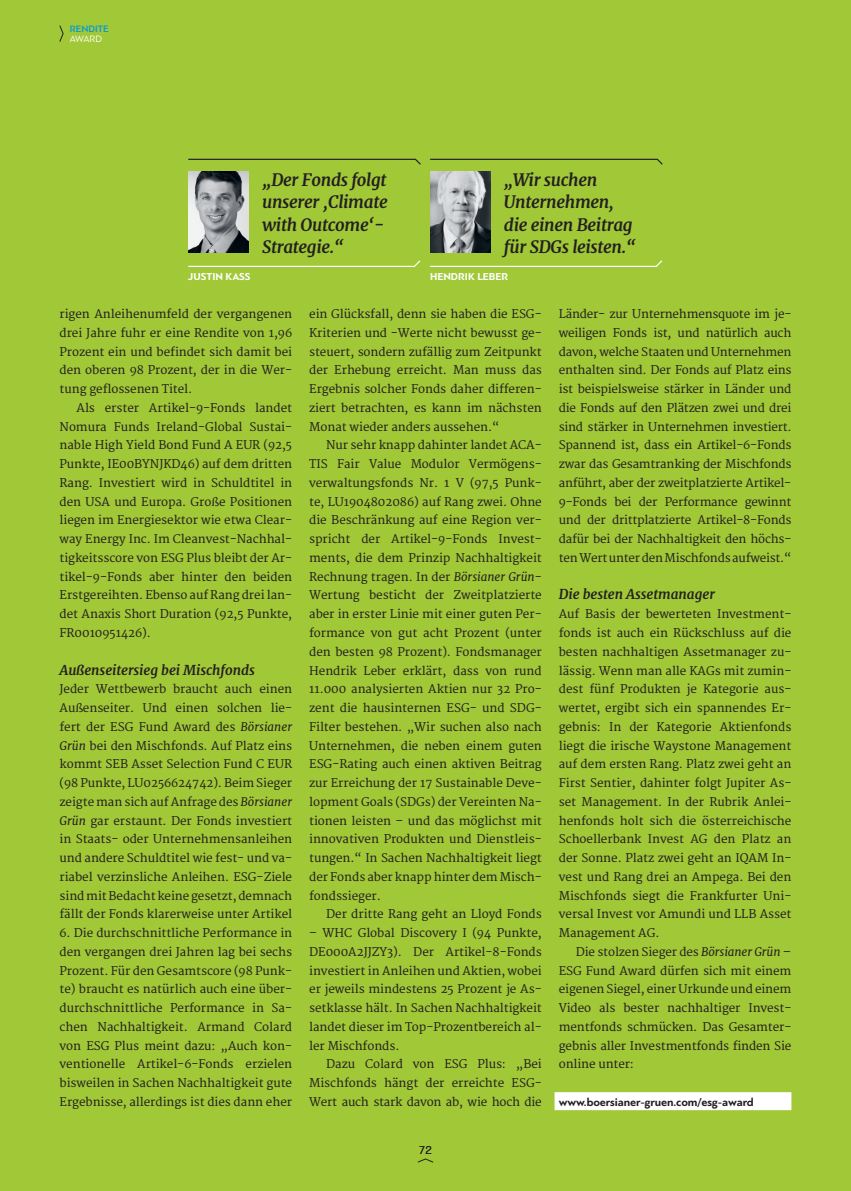
<style>
.page{position:relative;width:851px;height:1191px;background:#fff}
.page>*{position:absolute;margin:0;border:0;box-sizing:border-box;transform-origin:0 0}
.Zitat{font:italic 700 16.95px/22.5px "Merriweather";letter-spacing:-.02em;color:#231f20}
.Zwischentitel{font:italic 700 13.5px "Merriweather";letter-spacing:-.005em;color:#231f20}
.t1{font:12px "PF Bague Sans Pro";color:#231f20}
.Fließtext_Einzug{font:11.7px/18.8px "Merriweather";letter-spacing:-.005em;color:#231f20;text-align:justify}
.Fließtext{font:11.7px/18.8px "Merriweather";letter-spacing:-.005em;color:#231f20;text-align:justify}
.Fließtext_Einzug-2{font:700 11.7px "PF Bague Sans Pro";letter-spacing:-.01em;color:#231f20}
.t2{font:700 10.5px "PF Bague Sans Pro";color:#fff}
.t3{font:500 9.75px "PF Bague Sans Pro";color:#0098d9}
.t4{font:9.75px "PF Bague Sans Pro";letter-spacing:-.035em;color:#fff}
.s1{font-style:italic}
</style>
<div class="page">
<div style="left:0;top:0;width:850px;height:1191px;background:#a1c837"></div>
<svg style="left:59px;top:25px;width:5px;height:17px"></svg>
<svg style="left:417px;top:1158px;width:17px;height:5px"></svg>
<div style="left:554px;top:1092px;width:237px;height:18px;background:#fff"></div>
<svg style="left:188px;top:260px;width:233px;height:7px"></svg>
<svg style="left:188px;top:158px;width:233px;height:7px"></svg>
<img style="left:188px;top:171px;width:61px;height:82px">
<svg style="left:430px;top:260px;width:233px;height:7px"></svg>
<svg style="left:430px;top:158px;width:233px;height:7px"></svg>
<img style="left:430px;top:171px;width:60px;height:82px">
<p class="t3" style="left:70px;top:23px;width:40px">RENDITE</p>
<p class="t4" style="left:70px;top:33px;width:34px">AWARD</p>
<p class="t2" style="left:188px;top:270px;width:64px">JUSTIN KASS</p>
<p class="Zitat" style="left:262px;top:168px;width:127px">„Der Fonds folgt unserer ‚Climate with Outcome‘-<br>Strategie.“</p>
<p class="Zitat" style="left:504px;top:168px;width:133px">„Wir suchen<br>Unternehmen, die einen Beitrag für SDGs leisten.“</p>
<p class="t2" style="left:430px;top:270px;width:80px">HENDRIK LEBER</p>
<p class="Fließtext_Einzug" style="left:60px;top:305px;width:234px">rigen Anleihenumfeld der vergangenen drei Jahre fuhr er eine Rendite von 1,96<br>Prozent ein und befindet sich damit bei den oberen 98 Prozent, der in die Wer&shy;tung geflossenen Titel.</p>
<p class="Fließtext_Einzug" style="left:60px;top:399px;width:234px;text-indent:17px">Als erster Artikel-9-Fonds landet Nomura Funds Ireland-Global Sustai&shy;nable High Yield Bond Fund A EUR (92,5<br>Punkte, IE00BYNJKD46) auf dem dritten Rang. Investiert wird in Schuldtitel in den USA und Europa. Große Positionen liegen im Energiesektor wie etwa Clear&shy;way Energy Inc. Im Cleanvest-Nachhal&shy;tigkeitsscore von ESG Plus bleibt der Ar&shy;tikel-9-Fonds aber hinter den beiden Erstgereihten. Ebenso auf Rang drei lan&shy;det Anaxis Short Duration (92,5 Punkte, FR0010951426).</p>
<p class="Zwischentitel" style="left:60px;top:661px;width:197px">Außenseitersieg bei Mischfonds</p>
<p class="Fließtext" style="left:60px;top:680px;width:234px">Jeder Wettbewerb braucht auch einen Außenseiter. Und einen solchen lie&shy;fert der ESG Fund Award des <span class="s1">Börsianer Grün</span> bei den Mischfonds. Auf Platz eins kommt SEB Asset Selection Fund C EUR (98 Punkte, LU0256624742). Beim Sieger zeigte man sich auf Anfrage des <span class="s1">Börsianer Grün</span> gar erstaunt. Der Fonds investiert in Staats- oder Unternehmensanleihen und andere Schuldtitel wie fest- und va&shy;riabel verzinsliche Anleihen. ESG-Ziele sind mit Bedacht keine gesetzt, demnach fällt der Fonds klarerweise unter Artikel</p>
<p class="Fließtext" style="left:60px;top:924px;width:234px">6. Die durchschnittliche Performance in den vergangen drei Jahren lag bei sechs Prozent. Für den Gesamtscore (98 Punk&shy;te) braucht es natürlich auch eine über&shy;durchschnittliche Performance in Sa&shy;chen Nachhaltigkeit. Armand Colard von ESG Plus meint dazu: „Auch kon&shy;ventionelle Artikel-6-Fonds erzielen bisweilen in Sachen Nachhaltigkeit gute Ergebnisse, allerdings ist dies dann eher</p>
<p class="Fließtext" style="left:309px;top:305px;width:234px">ein Glücksfall, denn sie haben die ESG-Kriterien und -Werte nicht bewusst ge&shy;steuert, sondern zufällig zum Zeitpunkt der Erhebung erreicht. Man muss das Ergebnis solcher Fonds daher differen&shy;ziert betrachten, es kann im nächsten Monat wieder anders aussehen.“</p>
<p class="Fließtext_Einzug" style="left:309px;top:436px;width:234px;text-indent:17px">Nur sehr knapp dahinter landet ACA-TIS Fair Value Modulor Vermögens&shy;verwaltungsfonds Nr. 1 V (97,5 Punk&shy;te, LU1904802086) auf Rang zwei. Ohne die Beschränkung auf eine Region ver&shy;spricht der Artikel-9-Fonds Invest&shy;ments, die dem Prinzip Nachhaltigkeit Rechnung tragen. In der <span class="s1">Börsianer Grün</span>-Wertung besticht der Zweitplatzierte aber in erster Linie mit einer guten Per&shy;formance von gut acht Prozent (unter den besten 98 Prozent). Fondsmanager Hendrik Leber erklärt, dass von rund 11.000 analysierten Aktien nur 32 Pro&shy;zent die hausinternen ESG- und SDG-Filter bestehen. „Wir suchen also nach Unternehmen, die neben einem guten ESG-Rating auch einen aktiven Beitrag zur Erreichung der 17 Sustainable Deve&shy;lopment Goals (SDGs) der Vereinten Na&shy;tionen leisten – und das möglichst mit innovativen Produkten und Dienstleis&shy;tungen.“ In Sachen Nachhaltigkeit liegt der Fonds aber knapp hinter dem Misch&shy;fondssieger.</p>
<p class="Fließtext_Einzug" style="left:326px;top:905px;width:217px">Der dritte Rang geht an Lloyd Fonds</p>
<p class="Fließtext_Einzug" style="left:309px;top:924px;width:234px">– WHC Global Discovery I (94 Punkte, DE000A2JJZY3). Der Artikel-8-Fonds investiert in Anleihen und Aktien, wobei er jeweils mindestens 25 Prozent je As&shy;setklasse hält. In Sachen Nachhaltigkeit landet dieser im Top-Prozentbereich al&shy;ler Mischfonds.</p>
<p class="Fließtext_Einzug" style="left:309px;top:1055px;width:234px;text-indent:17px">Dazu Colard von ESG Plus: „Bei Mischfonds hängt der erreichte ESG-Wert auch stark davon ab, wie hoch die</p>
<p class="t1" style="left:419px;top:1143px;width:15px">72</p>
<p class="Fließtext_Einzug" style="left:558px;top:305px;width:234px">Länder- zur Unternehmensquote im je&shy;weiligen Fonds ist, und natürlich auch davon, welche Staaten und Unternehmen enthalten sind. Der Fonds auf Platz eins ist beispielsweise stärker in Länder und die Fonds auf den Plätzen zwei und drei sind stärker in Unternehmen investiert.<br>Spannend ist, dass ein Artikel-6-Fonds zwar das Gesamtranking der Mischfonds anführt, aber der zweitplatzierte Artikel-9-Fonds bei der Performance gewinnt und der drittplatzierte Artikel-8-Fonds dafür bei der Nachhaltigkeit den höchs&shy;ten Wert unter den Mischfonds aufweist.“</p>
<p class="Zwischentitel" style="left:558px;top:586px;width:157px">Die besten Assetmanager</p>
<p class="Fließtext_Einzug" style="left:558px;top:605px;width:234px">Auf Basis der bewerteten Investment&shy;fonds ist auch ein Rückschluss auf die besten nachhaltigen Assetmanager zu&shy;lässig. Wenn man alle KAGs mit zumin&shy;dest fünf Produkten je Kategorie aus&shy;wertet, ergibt sich ein spannendes Er&shy;gebnis: In der Kategorie Aktienfonds liegt die irische Waystone Management auf dem ersten Rang. Platz zwei geht an First Sentier, dahinter folgt Jupiter As&shy;set Management. In der Rubrik Anlei&shy;henfonds holt sich die österreichische Schoellerbank Invest AG den Platz an der Sonne. Platz zwei geht an IQAM In&shy;vest und Rang drei an Ampega. Bei den Mischfonds siegt die Frankfurter Uni&shy;versal Invest vor Amundi und LLB Asset Management AG.</p>
<p class="Fließtext_Einzug" style="left:558px;top:942px;width:234px;text-indent:17px">Die stolzen Sieger des <span class="s1">Börsianer Grün – </span>ESG Fund Award dürfen sich mit einem eigenen Siegel, einer Urkunde und einem Video als bester nachhaltiger Invest&shy;mentfonds schmücken. Das Gesamter&shy;gebnis aller Investmentfonds finden Sie online unter:</p>
<p class="Fließtext_Einzug-2" style="left:558px;top:1095px;width:196px">www.boersianer-gruen.com/esg-award</p>
</div>
